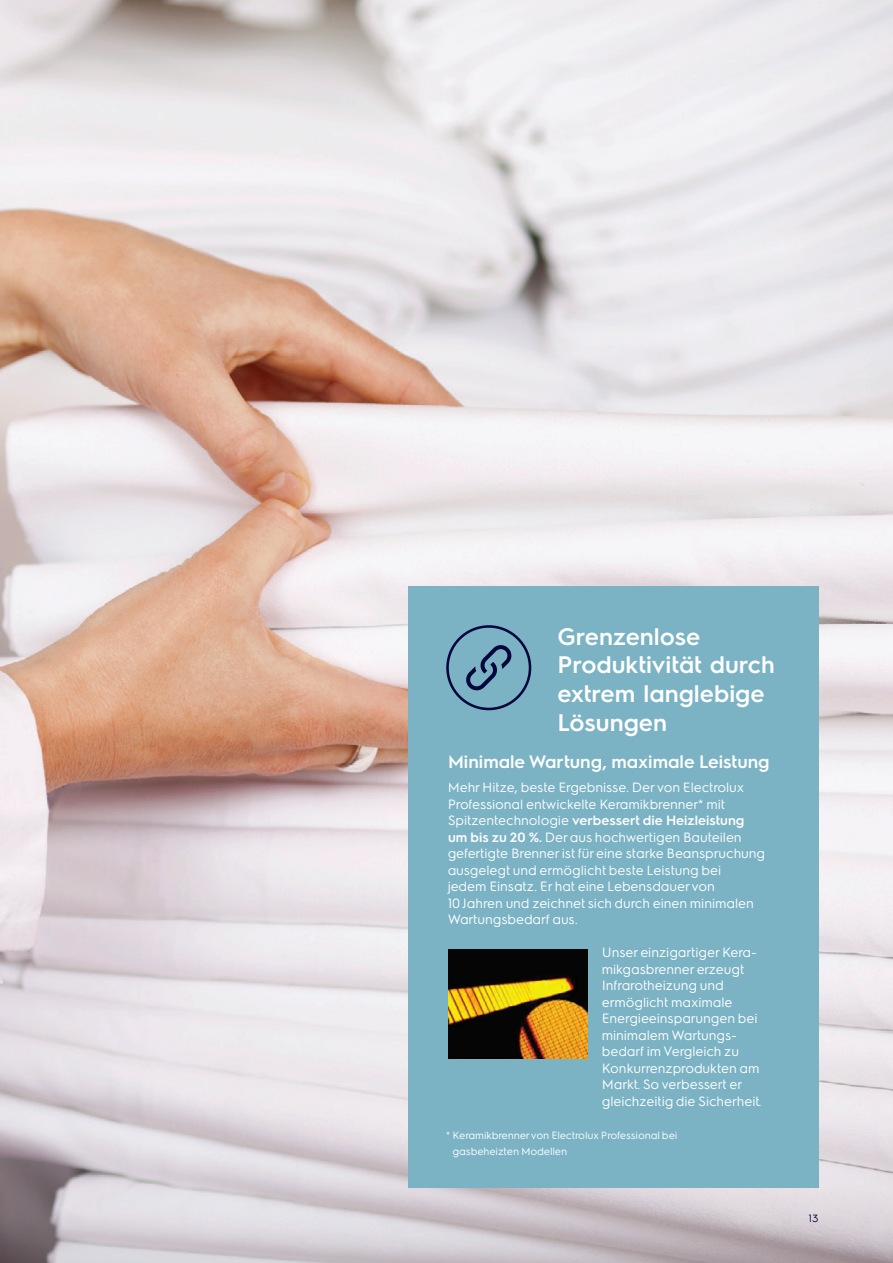
<style>
.page{position:relative;width:893px;height:1263px;background:#fff}
.page>*{position:absolute;margin:0;border:0;box-sizing:border-box;transform-origin:0 0}
.t1{font:600 24px/28.8px "Electrolux Sans";color:#fff}
.t2{font:600 18px "Electrolux Sans";color:#fff}
.t3{font:13.5px/16.5px "Electrolux Sans";color:#fff}
.t4{font:10.5px/16.5px "Electrolux Sans";color:#fff}
.t5{font:10.5px "Electrolux Sans";color:#02063d}
.s1{font-weight:600}
</style>
<div class="page">
<img style="left:0;top:0;width:893px;height:1263px">
<div style="left:408px;top:586px;width:411px;height:602px;background:#7bb3c5"></div>
<svg style="left:466px;top:645px;width:46px;height:46px"></svg>
<div style="left:446px;top:625px;width:85px;height:85px;border:3px solid #02063d;border-radius:50%"></div>
<img style="left:449px;top:949px;width:138px;height:110px">
<h1 class="t1" style="left:557px;top:620px;width:219px">Grenzenlose<br>Produktivität durch extrem langlebige<br>Lösungen</h1>
<h2 class="t2" style="left:448px;top:748px;width:323px">Minimale Wartung, maximale Leistung</h2>
<p class="t3" style="left:448px;top:778px;width:319px">Mehr Hitze, beste Ergebnisse. Der von Electrolux Professional entwickelte Keramikbrenner* mit Spitzentechnologie <span class="s1">verbessert die Heizleistung um bis zu 20 %.</span> Der aus hochwertigen Bauteilen gefertigte Brenner ist für eine starke Beanspruchung ausgelegt und ermöglicht beste Leistung bei<br>jedem Einsatz. Er hat eine Lebensdauer von<br>10 Jahren und zeichnet sich durch einen minimalen Wartungsbedarf aus.</p>
<p class="t3" style="left:602px;top:943px;width:161px">Unser einzigartiger Kera&shy;mikgasbrenner erzeugt<br>Infrarotheizung und ermöglicht maximale<br>Energieeinsparungen bei minimalem Wartungs&shy;bedarf im Vergleich zu<br>Konkurrenzprodukten am<br>Markt. So verbessert er gleichzeitig die Sicherheit.</p>
<p class="t4" style="left:453px;top:1126px;width:226px;text-indent:-7px">* Keramikbrenner von Electrolux Professional bei gasbeheizten Modellen</p>
<p class="t5" style="left:809px;top:1210px;width:11px">13</p>
</div>
